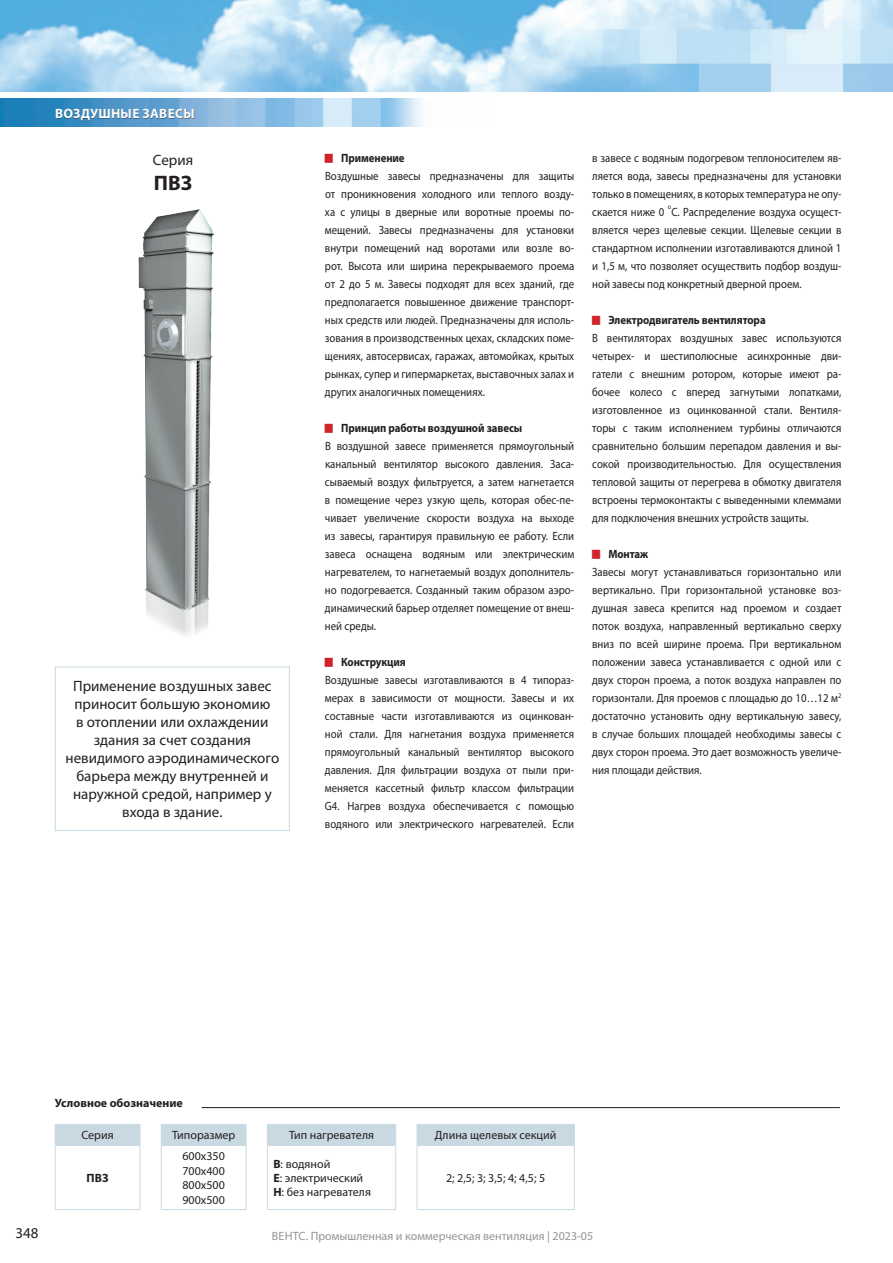
<style>
.page{position:relative;width:893px;height:1263px;background:#fff}
.page>*{position:absolute;margin:0;border:0;box-sizing:border-box;transform-origin:0 0}
.t1{font:700 21px "Myriad Pro";color:#231f20}
.t2{font:15px/18px "Myriad Pro";color:#231f20;text-align:center}
.t3{font:700 13.5px "Myriad Pro";letter-spacing:.02em;color:#fff}
.t4{font:12px/18px "Myriad Pro";color:#231f20;text-align:justify;scale:.9 1}
.t5{font:12px/14.4px "Myriad Pro";color:#231f20;text-align:justify}
.t6{font:700 12px "Myriad Pro";letter-spacing:-.005em;color:#231f20;scale:.9 1}
.t7{font:12px "Myriad Pro";color:#939598}
.t8{font:700 12px "Myriad Pro";letter-spacing:-.005em;color:#231f20}
.t9{font:7.05px "Myriad Pro";color:#231f20;scale:.9 1}
.s1{font-weight:700}
</style>
<div class="page">
<img style="left:0;top:0;width:893px;height:91px">
<img style="left:0;top:99px;width:422px;height:27px">
<div style="left:57px;top:109px;width:137px;height:12px;background:#231f20;opacity:.7"></div>
<img style="left:138px;top:209px;width:77px;height:427px">
<div style="left:55px;top:666px;width:235px;height:165px;border:1px solid #c9d9e2"></div>
<hr style="left:55px;top:1209px;width:85px;height:1px;background:#c9d9e2">
<hr style="left:161px;top:1209px;width:85px;height:1px;background:#c9d9e2">
<hr style="left:267px;top:1209px;width:129px;height:1px;background:#c9d9e2">
<hr style="left:417px;top:1209px;width:157px;height:1px;background:#c9d9e2">
<svg style="left:55px;top:1124px;width:520px;height:85px"></svg>
<hr style="left:161px;top:1124px;width:85px;height:1px;background:#c9d9e2">
<hr style="left:267px;top:1124px;width:129px;height:1px;background:#c9d9e2">
<hr style="left:417px;top:1124px;width:157px;height:1px;background:#c9d9e2">
<hr style="left:55px;top:1145px;width:85px;height:1px;background:#c9d9e2">
<hr style="left:161px;top:1145px;width:85px;height:1px;background:#c9d9e2">
<hr style="left:267px;top:1145px;width:129px;height:1px;background:#c9d9e2">
<hr style="left:417px;top:1145px;width:157px;height:1px;background:#c9d9e2">
<hr style="left:202px;top:1107px;width:638px;height:1px;background:#231f20">
<p class="t3" style="left:55px;top:104px;width:141px">ВОЗДУШНЫЕ ЗАВЕСЫ</p>
<p class="t2" style="left:153px;top:150px;width:42px">Серия</p>
<h1 class="t1" style="left:154px;top:169px;width:40px">ПВЗ</h1>
<p class="t2" style="left:66px;top:677px;width:215px">Применение воздушных завес приносит большую экономию<br>в отоплении или охлаждении здания за счет создания невидимого аэродинамического барьера между внутренней и наружной средой, например у входа в здание.</p>
<p class="t6" style="left:341px;top:150px;width:72px">Применение</p>
<p class="t4" style="left:325px;top:167px;width:278px">Воздушные завесы предназначены для защиты от проникновения холодного или теплого возду&shy;ха с улицы в дверные или воротные проемы по&shy;мещений. Завесы предназначены для установки внутри помещений над воротами или возле во&shy;рот. Высота или ширина перекрываемого проема от 2 до 5 м. Завесы подходят для всех зданий, где предполагается повышенное движение транспорт&shy;ных средств или людей. Предназначены для исполь&shy;зования в производственных цехах, складских поме&shy;щениях, автосервисах, гаражах, автомойках, крытых рынках, супер и гипермаркетах, выставочных залах и других аналогичных помещениях.</p>
<p class="t6" style="left:341px;top:420px;width:203px">Принцип работы воздушной завесы</p>
<p class="t4" style="left:325px;top:437px;width:278px">В воздушной завесе применяется прямоугольный канальный вентилятор высокого давления. Заса&shy;сываемый воздух фильтруется, а затем нагнетается в помещение через узкую щель, которая обес-пе&shy;чивает увеличение скорости воздуха на выходе из завесы, гарантируя правильную ее работу. Если завеса оснащена водяным или электрическим нагревателем, то нагнетаемый воздух дополнитель&shy;но подогревается. Созданный таким образом аэро&shy;динамический барьер отделяет помещение от внеш&shy;ней среды.</p>
<p class="t6" style="left:341px;top:654px;width:73px">Конструкция</p>
<p class="t4" style="left:325px;top:671px;width:278px">Воздушные завесы изготавливаются в 4 типораз&shy;мерах в зависимости от мощности. Завесы и их составные части изготавливаются из оцинкован&shy;ной стали. Для нагнетания воздуха применяется прямоугольный канальный вентилятор высокого давления. Для фильтрации воздуха от пыли при&shy;меняется кассетный фильтр классом фильтрации G4. Нагрев воздуха обеспечивается с помощью водяного или электрического нагревателей. Если</p>
<p class="t4" style="left:592px;top:149px;width:278px">в завесе с водяным подогревом теплоносителем яв&shy;ляется вода, завесы предназначены для установки только в помещениях, в которых температура не опу&shy;скается ниже 0</p>
<p class="t9" style="left:668px;top:202px;width:5px">о</p>
<p class="t4" style="left:592px;top:203px;width:278px;text-indent:79px">С. Распределение воздуха осущест&shy;вляется через щелевые секции. Щелевые секции в стандартном исполнении изготавливаются длиной 1 и 1,5 м, что позволяет осуществить подбор воздуш&shy;ной завесы под конкретный дверной проем.</p>
<p class="t6" style="left:608px;top:312px;width:176px">Электродвигатель вентилятора</p>
<p class="t4" style="left:592px;top:329px;width:278px">В вентиляторах воздушных завес используются четырех- и шестиполюсные асинхронные дви&shy;гатели с внешним ротором, которые имеют ра&shy;бочее колесо с вперед загнутыми лопатками, изготовленное из оцинкованной стали. Вентиля&shy;торы с таким исполнением турбины отличаются сравнительно большим перепадом давления и вы&shy;сокой производительностью. Для осуществления тепловой защиты от перегрева в обмотку двигателя встроены термоконтакты с выведенными клеммами для подключения внешних устройств защиты.</p>
<p class="t6" style="left:608px;top:546px;width:46px">Монтаж</p>
<p class="t4" style="left:592px;top:563px;width:278px">Завесы могут устанавливаться горизонтально или вертикально. При горизонтальной установке воз&shy;душная завеса крепится над проемом и создает поток воздуха, направленный вертикально сверху вниз по всей ширине проема. При вертикальном положении завеса устанавливается с одной или с двух сторон проема, а поток воздуха направлен по горизонтали. Для проемов с площадью до 10…12 м<sup>2 </sup>достаточно установить одну вертикальную завесу, в случае больших площадей необходимы завесы с двух сторон проема. Это дает возможность увеличе&shy;ния площади действия.</p>
<p class="t2" style="left:15px;top:1224px;width:25px">348</p>
<p class="t8" style="left:55px;top:1095px;width:129px">Условное обозначение</p>
<p class="t5" style="left:81px;top:1128px;width:34px">Серия</p>
<p class="t5" style="left:172px;top:1128px;width:65px">Типоразмер</p>
<p class="t5" style="left:289px;top:1128px;width:87px">Тип нагревателя</p>
<p class="t5" style="left:435px;top:1128px;width:123px">Длина щелевых секций</p>
<p class="t8" style="left:87px;top:1170px;width:23px">ПВЗ</p>
<p class="t5" style="left:182px;top:1149px;width:44px">600х350<br>700х400<br>800х500<br>900х500</p>
<p class="t5" style="left:273px;top:1156px;width:99px;text-align:left"><span class="s1">В</span>: водяной<br><span class="s1">Е</span>: электрический<br><span class="s1">Н</span>: без нагревателя</p>
<p class="t5" style="left:446px;top:1170px;width:101px">2; 2,5; 3; 3,5; 4; 4,5; 5</p>
<p class="t7" style="left:272px;top:1229px;width:323px">ВЕНТС. Промышленная и коммерческая вентиляция | 2023-05</p>
</div>
